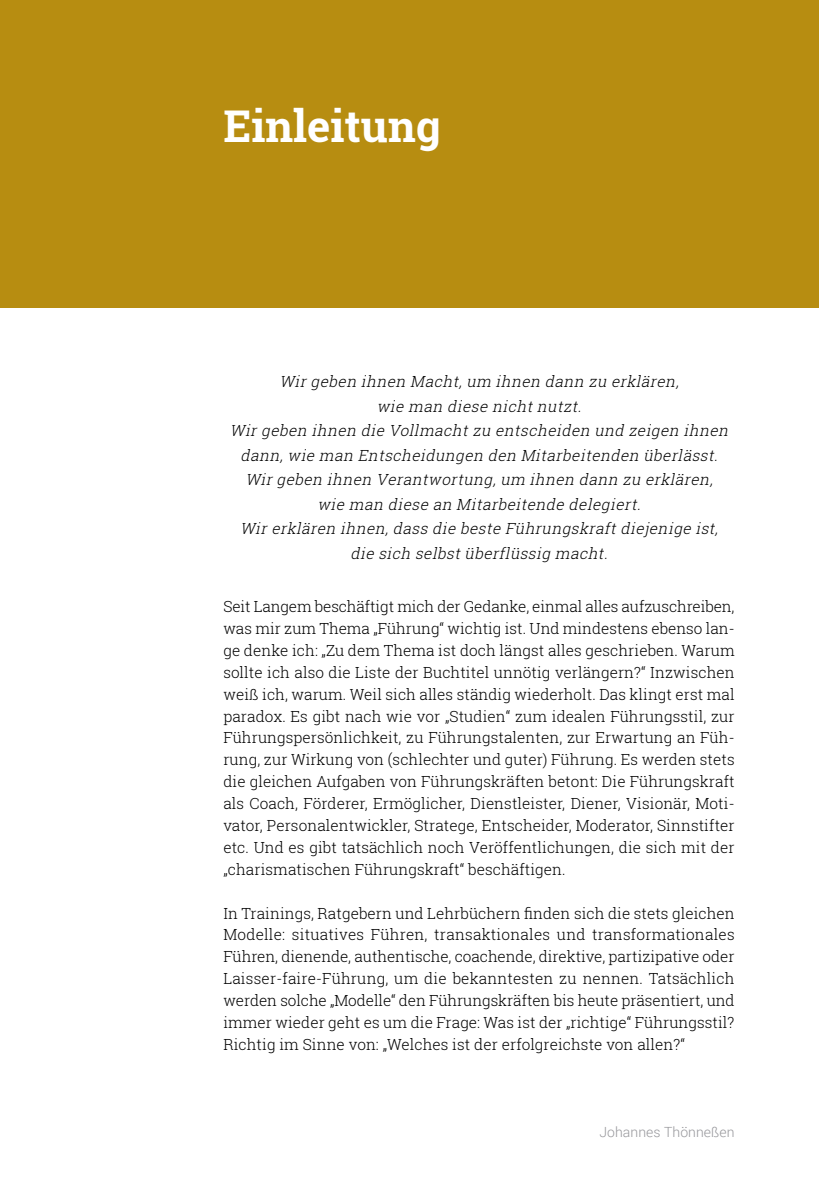
<style>
.page{position:relative;width:819px;height:1181px;background:#fff}
.page>*{position:absolute;margin:0;border:0;box-sizing:border-box;transform-origin:0 0}
.t1{font:700 43.75px "Roboto Slab";color:#fff}
.t2{font:300 15.4px/21.9px "Roboto Slab";letter-spacing:.005em;color:#000;text-align:justify}
.t3{font:italic 300 15.4px/24.5px "Roboto Slab";color:#000;text-align:center}
.t4{font:300 14px "Roboto";letter-spacing:.005em;color:#98989c}
</style>
<div class="page">
<div style="left:0;top:0;width:819px;height:307px;background:#b78d11"></div>
<h1 class="t1" style="left:223px;top:96px;width:219px">Einleitung</h1>
<p class="t3" style="left:230px;top:369px;width:504px">Wirgeben ihnen Macht,um ihnen dann zu erklären,<br>wie man diese nichtnutzt.<br>Wirgeben ihnen die Vollmachtzu entscheiden und zeigen ihnen dann,wie man Entscheidungen den Mitarbeitenden überlässt.<br>Wirgeben ihnen Verantwortung,um ihnen dann zu erklären, wie man diese an Mitarbeitende delegiert.<br>Wirerklären ihnen,dass die beste Führungskraftdiejenige ist, die sich selbstüberflüssig macht.</p>
<p class="t2" style="left:223px;top:595px;width:513px">Seit Langem beschäftigt mich der Gedanke, einmal alles aufzuschreiben, was mir zum Thema „Führung“ wichtig ist. Und mindestens ebenso lan&shy;ge denke ich: „Zu dem Thema ist doch längst alles geschrieben. Warum sollte ich also die Liste der Buchtitel unnötig verlängern?“ Inzwischen weiß ich, warum. Weil sich alles ständig wiederholt. Das klingt erst mal paradox. Es gibt nach wie vor „Studien“ zum idealen Führungsstil, zur Führungspersönlichkeit, zu Führungstalenten, zur Erwartung an Füh&shy;rung, zur Wirkung von (schlechter und guter) Führung. Es werden stets die gleichen Aufgaben von Führungskräften betont: Die Führungskraft als Coach, Förderer, Ermöglicher, Dienstleister, Diener, Visionär, Moti&shy;vator, Personalentwickler, Stratege, Entscheider, Moderator, Sinnstifter etc. Und es gibt tatsächlich noch Veröffentlichungen, die sich mit der „charismatischen Führungskraft“ beschäftigen.</p>
<p class="t2" style="left:223px;top:901px;width:513px">In Trainings, Ratgebern und Lehrbüchern finden sich die stets gleichen Modelle: situatives Führen, transaktionales und transformationales Führen, dienende, authentische, coachende, direktive, partizipative oder Laisser-faire-Führung, um die bekanntesten zu nennen. Tatsächlich werden solche „Modelle“ den Führungskräften bis heute präsentiert, und immer wieder geht es um die Frage: Was ist der „richtige“ Führungsstil?<br>Richtig im Sinne von: „Welches ist der erfolgreichste von allen?“</p>
<p class="t4" style="left:599px;top:1122px;width:137px">Johannes Thönneßen</p>
</div>
